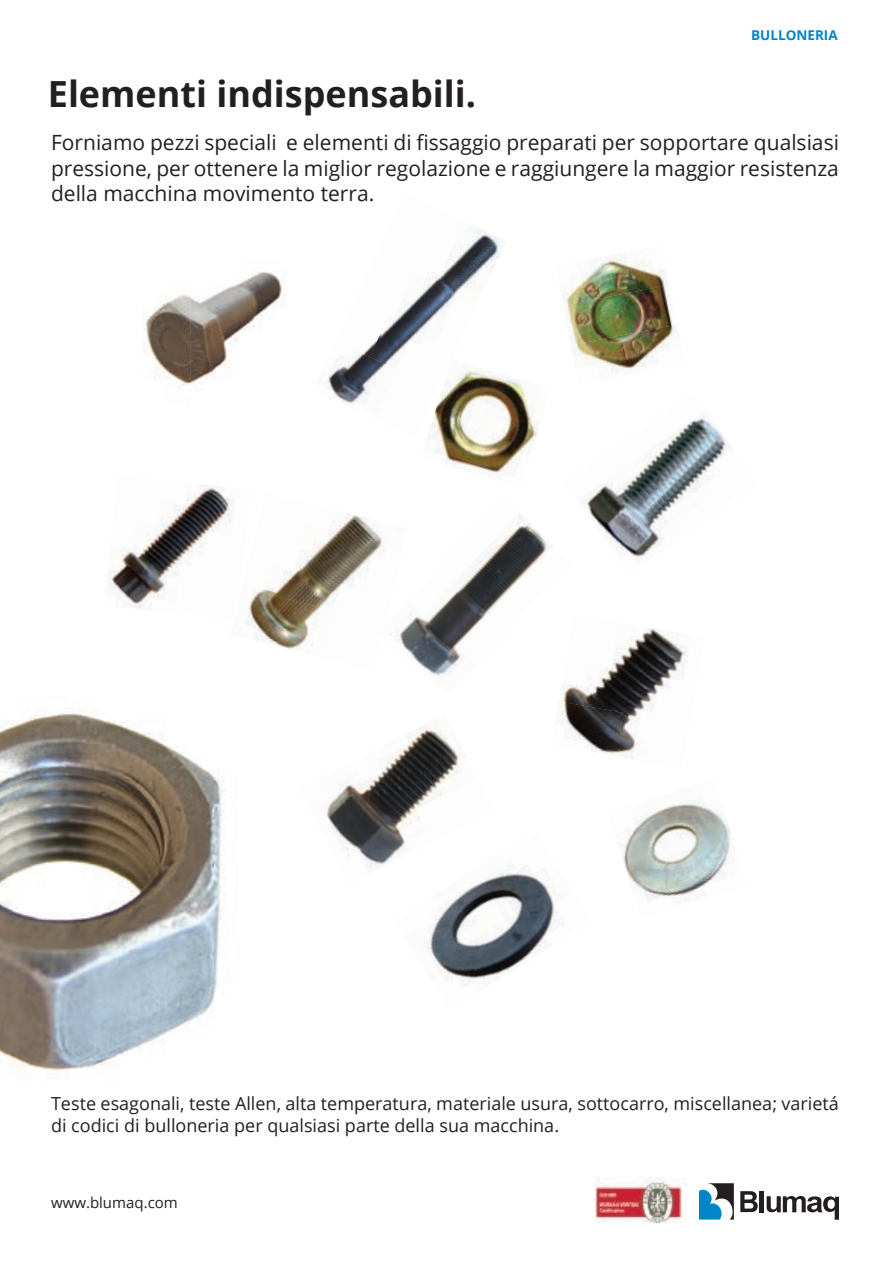
<style>
.page{position:relative;width:893px;height:1263px;background:#fff}
.page>*{position:absolute;margin:0;border:0;box-sizing:border-box;transform-origin:0 0}
.t1{font:700 36px "Open Sans";color:#231f20}
.t2{font:21px/25.2px "Open Sans";color:#231f20;text-align:justify}
.t3{font:18px/21.6px "Open Sans";color:#231f20}
.t4{font:15px "Open Sans";color:#231f20}
.t5{font:700 13.5px "Open Sans";color:#0084ca}
</style>
<div class="page">
<img style="left:423px;top:865px;width:142px;height:122px">
<img style="left:143px;top:271px;width:142px;height:121px">
<img style="left:0;top:711px;width:226px;height:360px">
<img style="left:619px;top:801px;width:112px;height:79px">
<img style="left:630px;top:850px;width:103px;height:51px">
<img style="left:322px;top:722px;width:172px;height:163px">
<img style="left:561px;top:253px;width:107px;height:45px">
<img style="left:563px;top:285px;width:109px;height:41px">
<img style="left:571px;top:324px;width:107px;height:52px">
<img style="left:426px;top:377px;width:113px;height:102px">
<img style="left:438px;top:229px;width:68px;height:160px">
<img style="left:325px;top:357px;width:113px;height:81px">
<img style="left:340px;top:272px;width:98px;height:85px">
<img style="left:581px;top:412px;width:151px;height:149px">
<img style="left:562px;top:627px;width:126px;height:74px">
<img style="left:555px;top:701px;width:99px;height:58px">
<img style="left:390px;top:513px;width:183px;height:183px">
<img style="left:277px;top:513px;width:131px;height:110px">
<img style="left:245px;top:588px;width:139px;height:61px">
<svg style="left:378px;top:624px;width:6px;height:11px"></svg>
<img style="left:106px;top:484px;width:144px;height:135px">
<img style="left:234px;top:600px;width:5px;height:19px">
<img style="left:596px;top:1177px;width:90px;height:45px">
<div style="left:759px;top:1191px;width:5px;height:21px;background:#231f20"></div>
<svg style="left:699px;top:1183px;width:59px;height:36px"></svg>
<svg style="left:767px;top:1196px;width:72px;height:24px"></svg>
<h1 class="t1" style="left:48px;top:69px;width:430px">Elementi indispensabili.</h1>
<p class="t5" style="left:751px;top:26px;width:88px">BULLONERIA</p>
<p class="t2" style="left:51px;top:130px;width:789px">Forniamo pezzi speciali e elementi di fissaggio preparati per sopportare qualsiasi pressione, per ottenere la miglior regolazione e raggiungere la maggior resistenza della macchina movimento terra.</p>
<p class="t3" style="left:51px;top:1092px;width:789px">Teste esagonali, teste Allen, alta temperatura, materiale usura, sottocarro, miscellanea; varietá di codici di bulloneria per qualsiasi parte della sua macchina.</p>
<p class="t4" style="left:51px;top:1192px;width:128px">www.blumaq.com</p>
</div>
